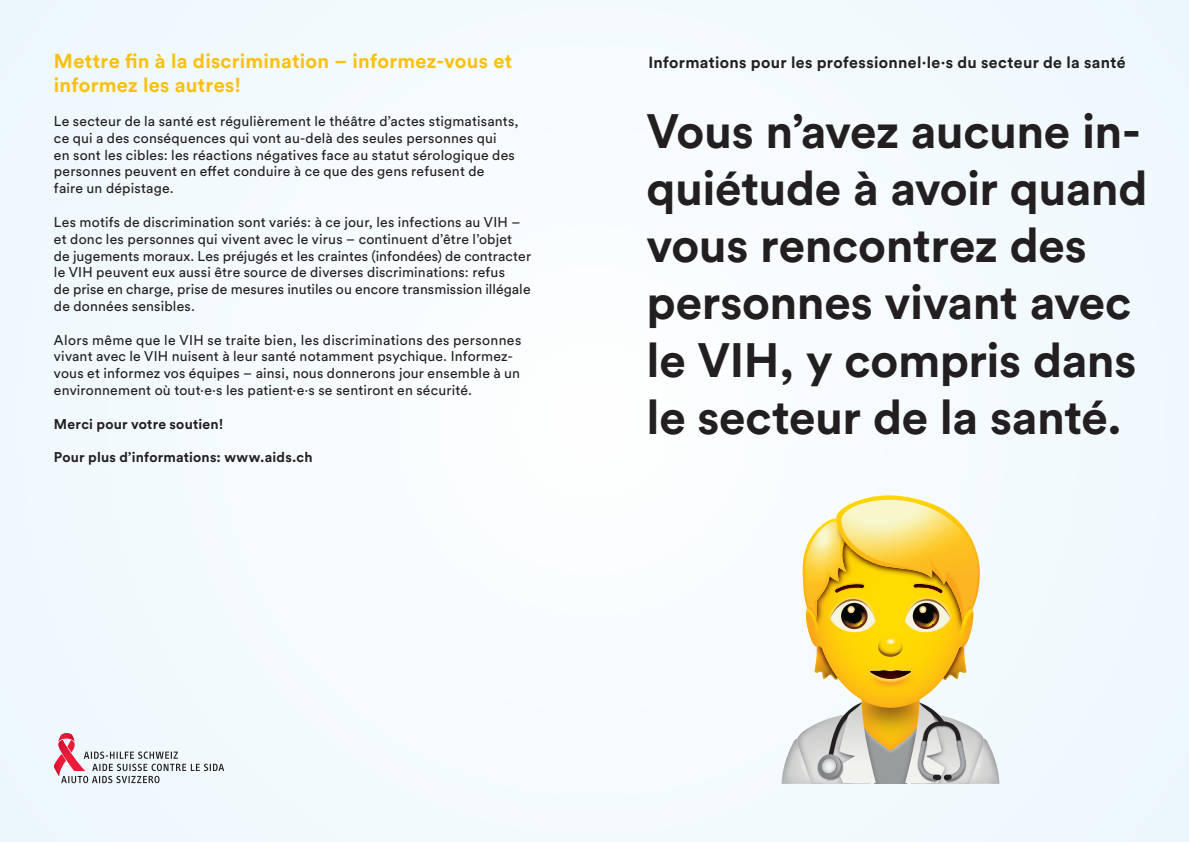
<style>
.page{position:relative;width:1189px;height:842px;background:#fff}
.page>*{position:absolute;margin:0;border:0;box-sizing:border-box;transform-origin:0 0}
.t1{font:700 47.8px/57.2px "Circular Std";letter-spacing:-.01em;color:#231f20}
.t2{font:700 20px/24px "Circular Std";letter-spacing:.015em;color:#f9c00e}
.t3{font:700 16px "Circular Std";letter-spacing:.02em;color:#231f20}
.t4{font:14px/16.8px "Circular Std";letter-spacing:.015em;color:#231f20}
.t5{font:700 14px "Circular Std";letter-spacing:.015em;color:#231f20}
</style>
<div class="page">
<div style="left:0;top:0;width:1189px;height:841px;background:#f4fafe"></div>
<svg style="left:781px;top:495px;width:218px;height:287px"></svg>
<svg style="left:54px;top:733px;width:170px;height:49px"></svg>
<h2 class="t2" style="left:54px;top:49px;width:460px">Mettre fin à la discrimination – informez-vous et informez les autres!</h2>
<p class="t4" style="left:54px;top:112px;width:466px">Le secteur de la santé est régulièrement le théâtre d’actes stigmatisants, ce qui a des conséquences qui vont au-delà des seules personnes qui<br>en sont les cibles: les réactions négatives face au statut sérologique des personnes peuvent en effet conduire à ce que des gens refusent de<br>faire un dépistage.</p>
<p class="t4" style="left:54px;top:213px;width:478px">Les motifs de discrimination sont variés: à ce jour, les infections au VIH – et donc les personnes qui vivent avec le virus – continuent d’être l’objet de jugements moraux. Les préjugés et les craintes (infondées) de contracter le VIH peuvent eux aussi être source de diverses discriminations: refus<br>de prise en charge, prise de mesures inutiles ou encore transmission illégale de données sensibles.</p>
<p class="t4" style="left:54px;top:331px;width:469px">Alors même que le VIH se traite bien, les discriminations des personnes vivant avec le VIH nuisent à leur santé notamment psychique. Informez&shy;vous et informez vos équipes – ainsi, nous donnerons jour ensemble à un environnement où tout·e·s les patient·e·s se sentiront en sécurité.</p>
<p class="t5" style="left:54px;top:414px;width:171px">Merci pour votre soutien!</p>
<p class="t5" style="left:54px;top:448px;width:260px">Pour plus d’informations: www.aids.ch</p>
<p class="t3" style="left:648px;top:52px;width:479px">Informations pour les professionnel·le·s du secteur de la santé</p>
<h1 class="t1" style="left:646px;top:101px;width:502px">Vous n’avez aucune in&shy;quiétude à avoir quand vous rencontrez des personnes vivant avec le VIH, y compris dans le secteur de la santé.</h1>
</div>
